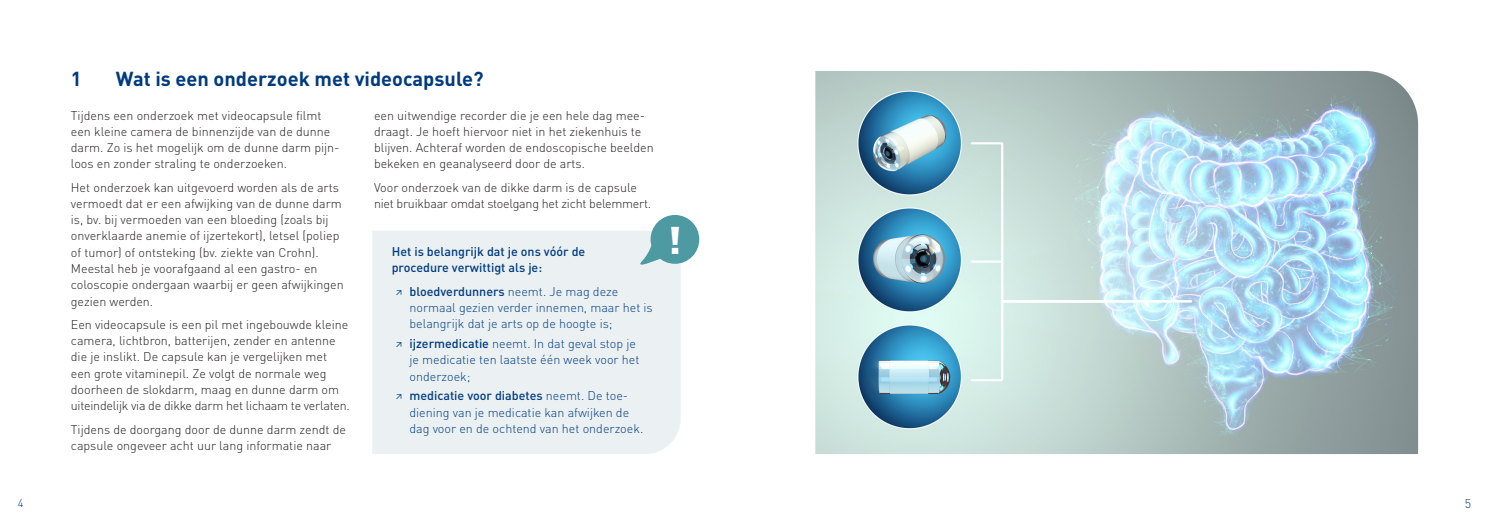
<style>
.page{position:relative;width:1489px;height:525px;background:#fff}
.page>*{position:absolute;margin:0;border:0;box-sizing:border-box;transform-origin:0 0}
.t1{font:900 38.12px "DINOT";color:#fff}
.Titel_donkerblauw_12pt{font:700 20px "DINOT";color:#013b7f}
.Opsomming_1{font:300 12.5px/16.2px "DINOT";color:#231f20}
.t2{font:300 12.5px/16.2px "DINOT";color:#013b7f}
.Opsomming_1-2{font:300 12.5px/16.2px "DINOT";letter-spacing:-.02em;color:#231f20}
.Opsomming_1-3{font:500 12.5px/16.2px "DINOT";color:#013b7f}
.t3{font:300 11.25px "DINOT";color:#013b7f}
.s1{font-weight:400;font-stretch:condensed}
.s2{font-weight:500}
</style>
<div class="page">
<div style="left:372px;top:231px;width:308px;height:223px;background:#ebf1f3"></div>
<div style="left:650px;top:215px;width:49px;height:49px;background:#4d9aa2;border-radius:50%"></div>
<svg style="left:633px;top:229px;width:29px;height:41px"></svg>
<img style="left:815px;top:71px;width:602px;height:383px">
<hr style="left:1002px;top:300px;width:188px;height:2px;background:#fff">
<p class="t3" style="left:18px;top:495px;width:7px">4</p>
<p class="Titel_donkerblauw_12pt" style="left:71px;top:66px;width:12px">1</p>
<p class="Titel_donkerblauw_12pt" style="left:116px;top:66px;width:369px">Wat is een onderzoek met videocapsule?</p>
<p class="Opsomming_1" style="left:71px;top:107px;width:270px">Tijdens een onderzoek met videocapsule filmt een kleine camera de binnenzijde van de dunne darm. Zo is het mogelijk om de dunne darm pijn&shy;loos en zonder straling te onderzoeken.</p>
<p class="Opsomming_1" style="left:71px;top:179px;width:274px">Het onderzoek kan uitgevoerd worden als de arts vermoedt dat er een afwijking van de dunne darm is, bv. bij vermoeden van een bloeding (zoals bij onverklaarde anemie of ijzertekort), letsel (poliep of tumor) of ontsteking (bv. ziekte van Crohn).<br>Meestal heb je voorafgaand al een gastro- en coloscopie ondergaan waarbij er geen afwijkingen gezien werden.</p>
<p class="Opsomming_1" style="left:71px;top:316px;width:280px">Een videocapsule is een pil met ingebouwde kleine camera, lichtbron, batterijen, zender en antenne die je inslikt. De capsule kan je vergelijken met een grote vitaminepil. Ze volgt de normale weg doorheen de slokdarm, maag en dunne darm om uiteindelijk via de dikke darm het lichaam te verlaten.</p>
<p class="Opsomming_1" style="left:71px;top:420px;width:276px">Tijdens de doorgang door de dunne darm zendt de capsule ongeveer acht uur lang informatie naar</p>
<p class="Opsomming_1" style="left:374px;top:107px;width:281px">een uitwendige recorder die je een hele dag mee&shy;draagt. Je hoeft hiervoor niet in het ziekenhuis te blijven. Achteraf worden de endoscopische beelden bekeken en geanalyseerd door de arts.</p>
<p class="Opsomming_1-2" style="left:374px;top:179px;width:279px">Voor onderzoek van de dikke darm is de capsule niet bruikbaar omdat stoelgang het zicht belemmert.</p>
<p class="Opsomming_1-3" style="left:392px;top:243px;width:195px">Het is belangrijk dat je ons vóór de procedure verwittigt als je:</p>
<p class="t2" style="left:409px;top:283px;width:245px;text-indent:-14px"><span class="s1">↗</span> <span class="s2">bloedverdunners</span> neemt. Je mag deze normaal gezien verder innemen, maar het is belangrijk dat je arts op de hoogte is;</p>
<p class="t2" style="left:409px;top:335px;width:231px;text-indent:-14px"><span class="s1">↗</span> <span class="s2">ijzermedicatie</span> neemt. In dat geval stop je je medicatie ten laatste één week voor het onderzoek;</p>
<p class="t2" style="left:409px;top:387px;width:235px;text-indent:-14px"><span class="s1">↗</span> <span class="s2">medicatie voor diabetes</span> neemt. De toe&shy;diening van je medicatie kan afwijken de dag voor en de ochtend van het onderzoek.</p>
<p class="t1" style="left:667px;top:214px;width:15px">!</p>
<p class="t2" style="left:1464px;top:495px;width:8px">5</p>
</div>
